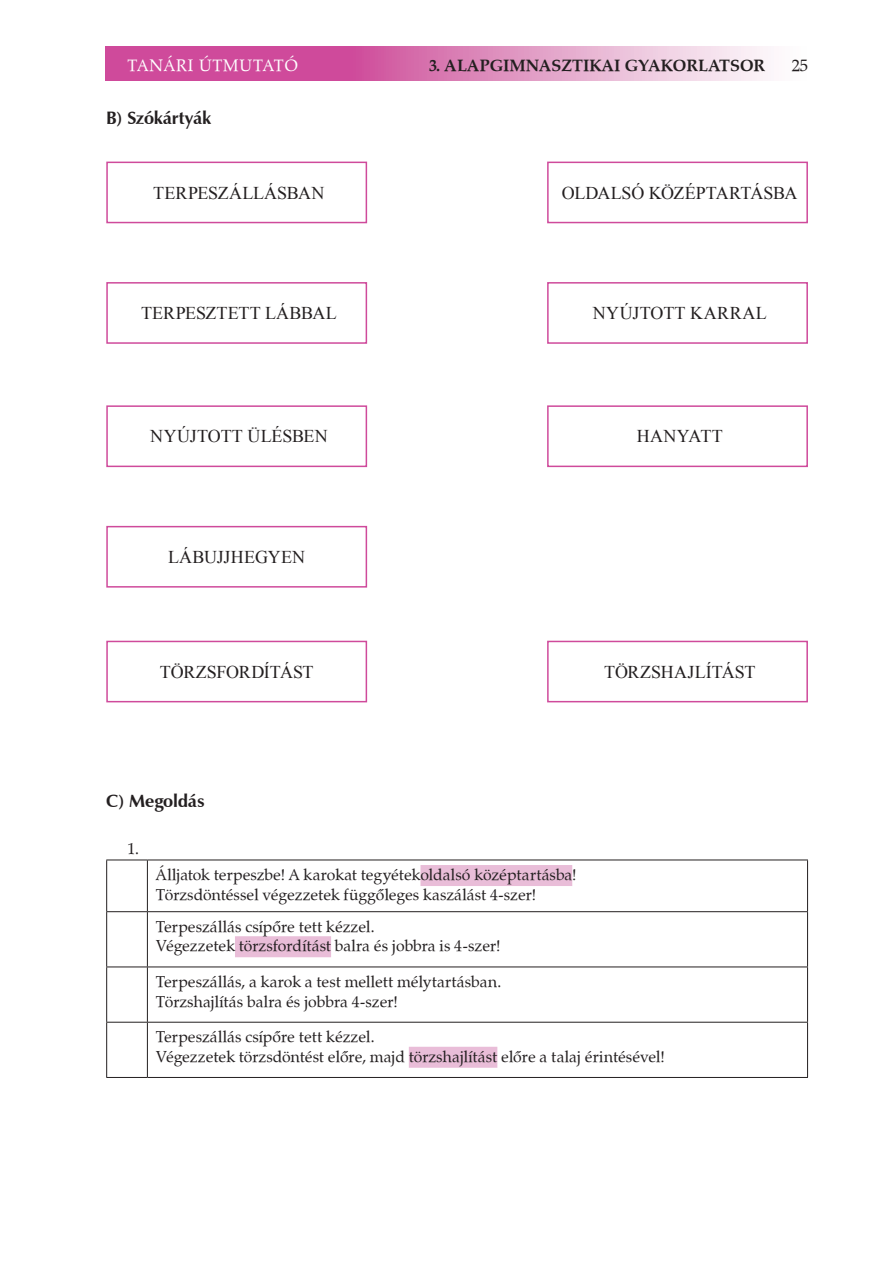
<style>
.page{position:relative;width:893px;height:1263px;background:#fff}
.page>*{position:absolute;margin:0;border:0;box-sizing:border-box;transform-origin:0 0}
.t1{font:18px "Times New Roman";letter-spacing:-.005em;color:#231f20}
.t2{font:700 18px "Zapf Humanist 601 PFL";color:#231f20}
.t3{font:18px "Times New Roman";letter-spacing:.02em;color:#231f20}
.t4{font:18px "Times New Roman";letter-spacing:.015em;color:#231f20}
.t5{font:700 16.5px "Zapf Calligraphic 801 PFL";color:#231f20}
.t6{font:16.5px "Zapf Calligraphic 801 PFL";color:#fff}
.t7{font:16.5px "Zapf Calligraphic 801 PFL";color:#231f20}
.t8{font:15.75px/19.5px "Zapf Calligraphic 801 PFL";letter-spacing:.005em;color:#231f20}
</style>
<div class="page">
<svg style="left:105px;top:47px;width:663px;height:34px;background:#dc84b9"></svg>
<hr style="left:106px;top:859px;width:41px;height:1px;background:#231f20">
<hr style="left:106px;top:860px;width:1px;height:51px;background:#231f20">
<hr style="left:147px;top:859px;width:661px;height:1px;background:#231f20">
<hr style="left:147px;top:860px;width:1px;height:51px;background:#231f20">
<hr style="left:807px;top:860px;width:1px;height:51px;background:#231f20">
<hr style="left:106px;top:911px;width:41px;height:1px;background:#231f20">
<hr style="left:106px;top:912px;width:1px;height:54px;background:#231f20">
<hr style="left:147px;top:911px;width:661px;height:1px;background:#231f20">
<hr style="left:147px;top:912px;width:1px;height:54px;background:#231f20">
<hr style="left:807px;top:912px;width:1px;height:54px;background:#231f20">
<hr style="left:106px;top:966px;width:41px;height:1px;background:#231f20">
<hr style="left:106px;top:967px;width:1px;height:55px;background:#231f20">
<hr style="left:147px;top:966px;width:661px;height:1px;background:#231f20">
<hr style="left:147px;top:967px;width:1px;height:55px;background:#231f20">
<hr style="left:807px;top:967px;width:1px;height:55px;background:#231f20">
<hr style="left:106px;top:1022px;width:41px;height:1px;background:#231f20">
<hr style="left:106px;top:1022px;width:1px;height:55px;background:#231f20">
<hr style="left:147px;top:1022px;width:661px;height:1px;background:#231f20">
<hr style="left:147px;top:1022px;width:1px;height:55px;background:#231f20">
<hr style="left:807px;top:1022px;width:1px;height:55px;background:#231f20">
<hr style="left:106px;top:1077px;width:41px;height:1px;background:#231f20">
<hr style="left:147px;top:1077px;width:661px;height:1px;background:#231f20">
<div style="left:420px;top:865px;width:152px;height:21px;background:#e9bdd8"></div>
<div style="left:235px;top:936px;width:96px;height:21px;background:#e9bdd8"></div>
<div style="left:409px;top:1047px;width:88px;height:21px;background:#e9bdd8"></div>
<div style="left:106px;top:282px;width:261px;height:62px;border:2px solid #cf4a9b"></div>
<div style="left:106px;top:162px;width:261px;height:61px;border:2px solid #cf4a9b"></div>
<div style="left:106px;top:405px;width:261px;height:62px;border:2px solid #cf4a9b"></div>
<div style="left:547px;top:405px;width:261px;height:62px;border:2px solid #cf4a9b"></div>
<div style="left:547px;top:162px;width:261px;height:61px;border:2px solid #cf4a9b"></div>
<div style="left:547px;top:282px;width:261px;height:62px;border:2px solid #cf4a9b"></div>
<div style="left:106px;top:526px;width:261px;height:62px;border:2px solid #cf4a9b"></div>
<div style="left:106px;top:641px;width:261px;height:61px;border:2px solid #cf4a9b"></div>
<div style="left:547px;top:641px;width:261px;height:61px;border:2px solid #cf4a9b"></div>
<p class="t6" style="left:128px;top:55px;width:11px">tanári</p>
<p class="t6" style="left:199px;top:55px;width:27px">útmutat</p>
<p class="t6" style="left:285px;top:55px;width:15px">ó</p>
<p class="t5" style="left:429px;top:55px;width:314px">3. ALAPGIMNASZTIKAI GYAKORLATSOR</p>
<p class="t7" style="left:792px;top:55px;width:18px">25</p>
<p class="t2" style="left:106px;top:107px;width:106px">B) Szókártyák</p>
<p class="t1" style="left:153px;top:181px;width:173px">TERPESZÁLLÁSBAN</p>
<p class="t1" style="left:141px;top:301px;width:197px">TERPESZTETT LÁBBAL</p>
<p class="t1" style="left:562px;top:181px;width:237px">OLDALSÓ KÖZÉPTARTÁSBA</p>
<p class="t3" style="left:593px;top:301px;width:175px">NYÚJTOTT KARRAL</p>
<p class="t1" style="left:150px;top:424px;width:179px">NYÚJTOTT ÜLÉSBEN</p>
<p class="t4" style="left:637px;top:424px;width:88px">HANYATT</p>
<p class="t1" style="left:168px;top:545px;width:138px">LÁBUJJHEGYEN</p>
<p class="t1" style="left:160px;top:660px;width:155px">TÖRZSFORDÍTÁST</p>
<p class="t1" style="left:604px;top:660px;width:153px">TÖRZSHAJLÍTÁST</p>
<p class="t2" style="left:106px;top:790px;width:100px">C) Megoldás</p>
<p class="t8" style="left:128px;top:838px;width:13px">1.</p>
<p class="t8" style="left:156px;top:865px;width:422px">Álljatok terpeszbe! A karokat tegyétekoldalsó középtartásba!<br>Törzsdöntéssel végezzetek függőleges kaszálást 4-szer!</p>
<p class="t8" style="left:156px;top:916px;width:346px">Terpeszállás csípőre tett kézzel.<br>Végezzetek törzsfordítást balra és jobbra is 4-szer!</p>
<p class="t8" style="left:156px;top:972px;width:347px">Terpeszállás, a karok a test mellett mélytartásban.<br>Törzshajlítás balra és jobbra 4-szer!</p>
<p class="t8" style="left:156px;top:1027px;width:510px">Terpeszállás csípőre tett kézzel.<br>Végezzetek törzsdöntést előre, majd törzshajlítást előre a talaj érintésével!</p>
</div>
